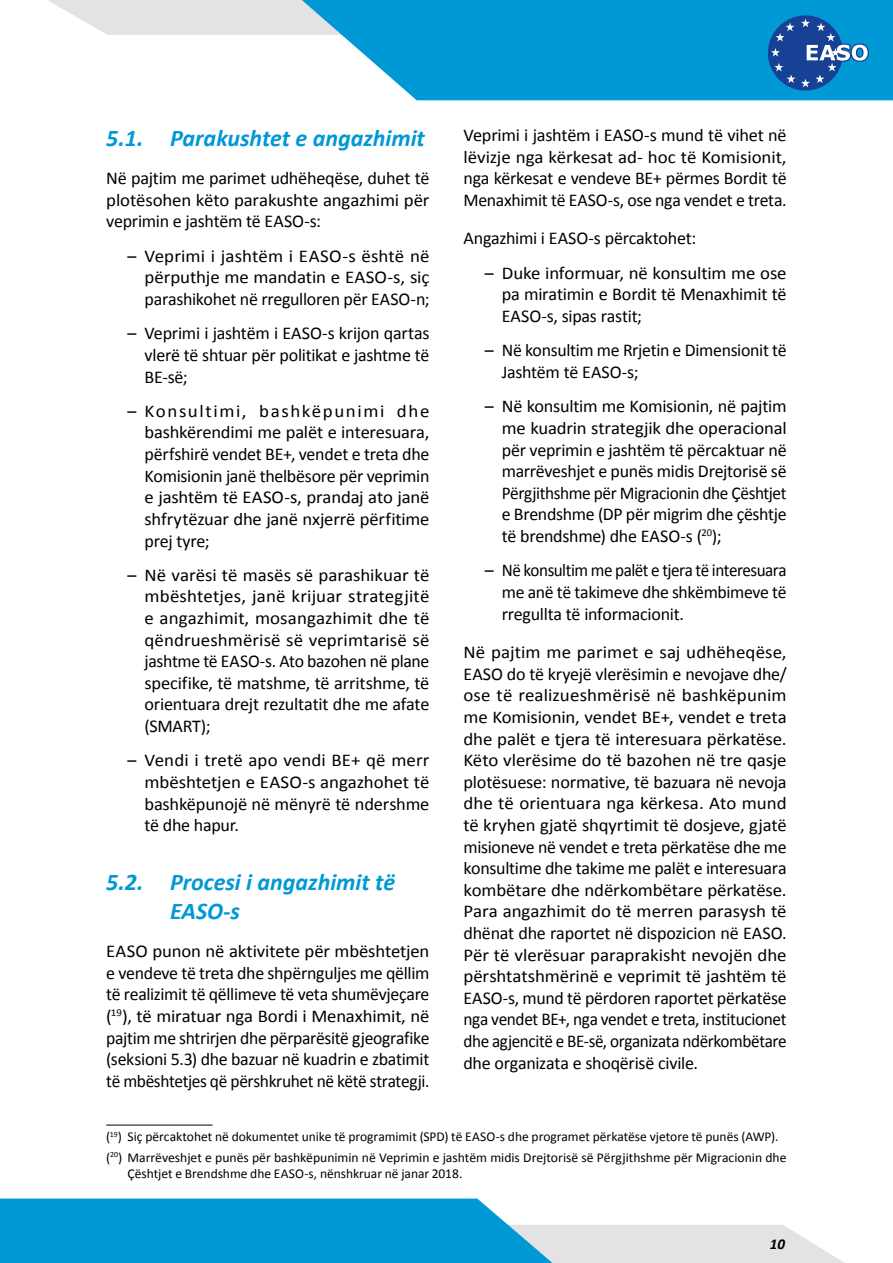
<style>
.page{position:relative;width:893px;height:1263px;background:#fff}
.page>*{position:absolute;margin:0;border:0;box-sizing:border-box;transform-origin:0 0}
.title_2{font:italic 700 24px/28.8px "Calibri";color:#0098d5}
.body{font:18px/21.6px "Calibri";letter-spacing:-.015em;color:#000;text-align:justify}
.body-2{font:18px/21.6px "Calibri";letter-spacing:-.015em;color:#000;text-align:justify;scale:1.05 1}
.body-3{font:18px/21.6px "Calibri";letter-spacing:-.015em;color:#000;text-align:justify;scale:1.04 1}
.t1{font:italic 700 15px "Calibri";color:#000}
.footnotes{font:13.5px/16.2px "Calibri";color:#000}
</style>
<div class="page">
<hr style="left:106px;top:1125px;width:107px;height:1px;background:#000">
<svg style="left:48px;top:0;width:229px;height:35px;background:#e6e6e6"></svg>
<svg style="left:277px;top:0;width:616px;height:100px;background:#25a6da"></svg>
<div style="left:768px;top:15px;width:75px;height:76px;background:#164194;border-radius:50%"></div>
<svg style="left:801px;top:19px;width:69px;height:68px"></svg>
<svg style="left:776px;top:23px;width:18px;height:18px"></svg>
<svg style="left:771px;top:48px;width:9px;height:9px"></svg>
<svg style="left:774px;top:63px;width:21px;height:20px"></svg>
<svg style="left:0;top:1198px;width:844px;height:65px"></svg>
<p class="title_2" style="left:106px;top:122px;width:320px">5.1. Parakushtet e angazhimit</p>
<p class="body" style="left:106px;top:167px;width:325px">Në pajtim me parimet udhëheqëse, duhet të plotësohen këto parakushte angazhimi për veprimin e jashtëm të EASO-s:</p>
<p class="body" style="left:145px;top:244px;width:286px;text-indent:-17px">– Veprimi i jashtëm i EASO-s është në përputhje me mandatin e EASO-s, siç parashikohet në rregulloren për EASO-n;</p>
<p class="body" style="left:145px;top:322px;width:286px;text-indent:-17px">– Veprimi i jashtëm i EASO-s krijon qartas vlerë të shtuar për politikat e jashtme të BE-së;</p>
<p class="body" style="left:145px;top:399px;width:286px;text-indent:-17px">– Konsultimi, bashkëpunimi dhe bashkërendimi me palët e interesuara, përfshirë vendet BE+, vendet e treta dhe Komisionin janë thelbësore për veprimin e jashtëm të EASO-s, prandaj ato janë shfrytëzuar dhe janë nxjerrë përfitime prej tyre;</p>
<p class="body" style="left:145px;top:563px;width:286px;text-indent:-17px">– Në varësi të masës së parashikuar të mbështetjes, janë krijuar strategjitë e angazhimit, mosangazhimit dhe të qëndrueshmërisë së veprimtarisë së jashtme të EASO-s. Ato bazohen në plane specifike, të matshme, të arritshme, të orientuara drejt rezultatit dhe me afate (SMART);</p>
<p class="body" style="left:145px;top:749px;width:286px;text-indent:-17px">– Vendi i tretë apo vendi BE+ që merr mbështetjen e EASO-s angazhohet të bashkëpunojë në mënyrë të ndershme të dhe hapur.</p>
<p class="title_2" style="left:170px;top:866px;width:227px;text-indent:-64px">5.2. Procesi i angazhimit të<br>EASO-s</p>
<p class="body-3" style="left:106px;top:939px;width:312px">EASO punon në aktivitete për mbështetjen e vendeve të treta dhe shpërnguljes me qëllim të realizimit të qëllimeve të veta shumëvjeçare (<sup>19</sup>), të miratuar nga Bordi i Menaxhimit, në pajtim me shtrirjen dhe përparësitë gjeografike (seksioni 5.3) dhe bazuar në kuadrin e zbatimit të mbështetjes që përshkruhet në këtë strategji.</p>
<p class="body" style="left:463px;top:123px;width:325px">Veprimi i jashtëm i EASO-s mund të vihet në lëvizje nga kërkesat ad- hoc të Komisionit, nga kërkesat e vendeve BE+ përmes Bordit të Menaxhimit të EASO-s, ose nga vendet e treta.</p>
<p class="body" style="left:463px;top:227px;width:234px">Angazhimi i EASO-s përcaktohet:</p>
<p class="body" style="left:502px;top:261px;width:286px;text-indent:-17px">– Duke informuar, në konsultim me ose pa miratimin e Bordit të Menaxhimit të EASO-s, sipas rastit;</p>
<p class="body" style="left:502px;top:339px;width:286px;text-indent:-17px">– Në konsultim me Rrjetin e Dimensionit të<br>Jashtëm të EASO-s;</p>
<p class="body" style="left:502px;top:395px;width:286px;text-indent:-17px">– Në konsultim me Komisionin, në pajtim me kuadrin strategjik dhe operacional për veprimin e jashtëm të përcaktuar në marrëveshjet e punës midis Drejtorisë së Përgjithshme për Migracionin dhe Çështjet e Brendshme (DP për migrim dhe çështje të brendshme) dhe EASO-s (<sup>20</sup>);</p>
<p class="body" style="left:502px;top:559px;width:286px;text-indent:-17px">– Në konsultim me palët e tjera të interesuara me anë të takimeve dhe shkëmbimeve të rregullta të informacionit.</p>
<p class="body-2" style="left:463px;top:640px;width:309px">Në pajtim me parimet e saj udhëheqëse, EASO do të kryejë vlerësimin e nevojave dhe/ ose të realizueshmërisë në bashkëpunim me Komisionin, vendet BE+, vendet e treta dhe palët e tjera të interesuara përkatëse.<br>Këto vlerësime do të bazohen në tre qasje plotësuese: normative, të bazuara në nevoja dhe të orientuara nga kërkesa. Ato mund të kryhen gjatë shqyrtimit të dosjeve, gjatë misioneve në vendet e treta përkatëse dhe me konsultime dhe takime me palët e interesuara kombëtare dhe ndërkombëtare përkatëse.<br>Para angazhimit do të merren parasysh të dhënat dhe raportet në dispozicion në EASO.<br>Për të vlerësuar paraprakisht nevojën dhe përshtatshmërinë e veprimit të jashtëm të EASO-s, mund të përdoren raportet përkatëse nga vendet BE+, nga vendet e treta, institucionet dhe agjencitë e BE-së, organizata ndërkombëtare dhe organizata e shoqërisë civile.</p>
<p class="footnotes" style="left:106px;top:1128px;width:674px">(<sup>19</sup>) Siç përcaktohet në dokumentet unike të programimit (SPD) të EASO-s dhe programet përkatëse vjetore të punës (AWP).</p>
<p class="footnotes" style="left:128px;top:1148px;width:660px;text-indent:-21px">(<sup>20</sup>) Marrëveshjet e punës për bashkëpunimin në Veprimin e jashtëm midis Drejtorisë së Përgjithshme për Migracionin dhe<br>Çështjet e Brendshme dhe EASO-s, nënshkruar në janar 2018.</p>
<p class="t1" style="left:770px;top:1234px;width:17px">10</p>
</div>
